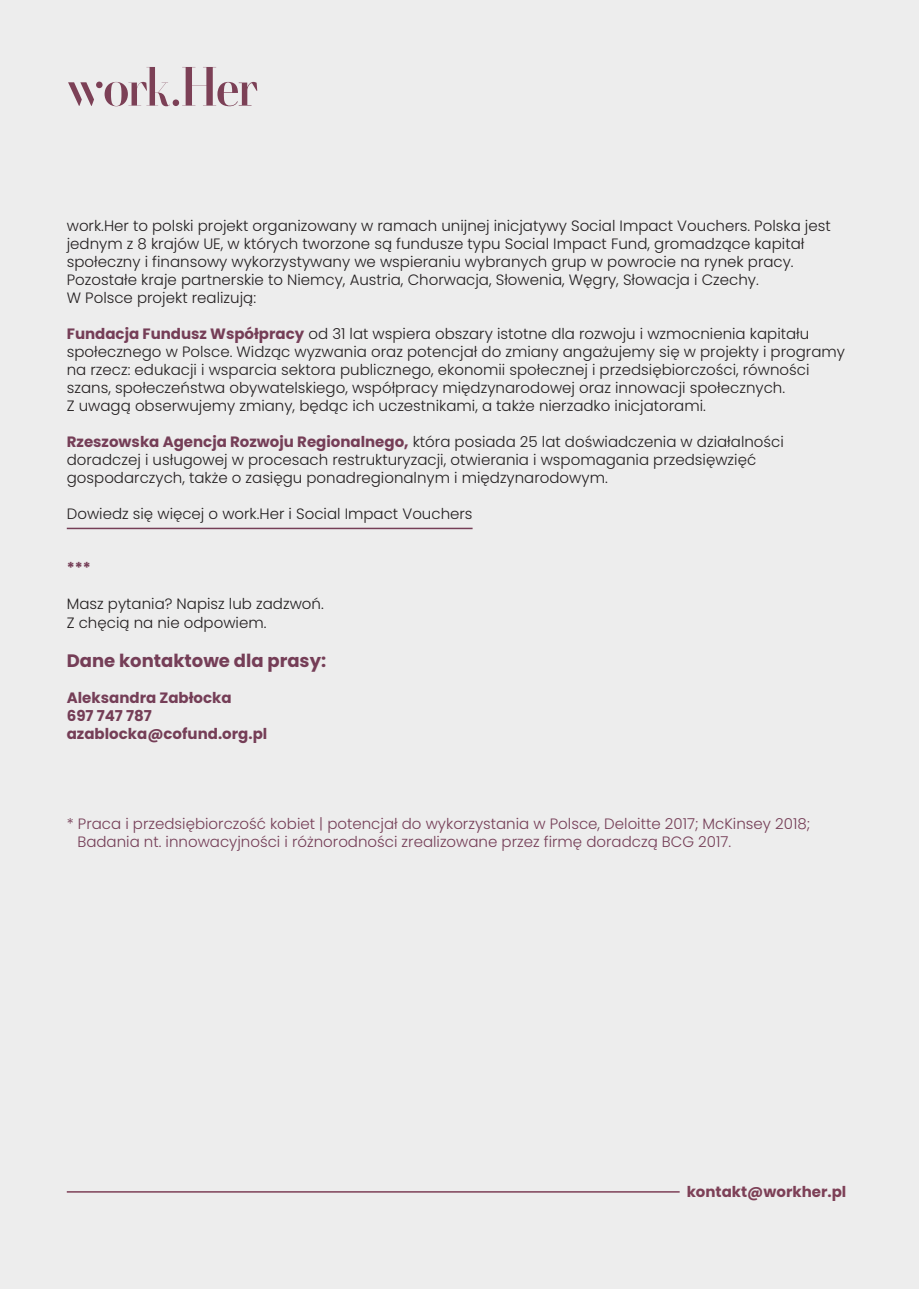
<style>
.page{position:relative;width:919px;height:1289px;background:#fff}
.page>*{position:absolute;margin:0;border:0;box-sizing:border-box;transform-origin:0 0}
.Nagłówek{font:700 18px "Poppins";color:#753e57}
.podstawowy{font:300 15px/18px "Poppins";color:#231f20}
.podstawowy_przesunię{font:300 15px/18px "Poppins";color:#753e57}
.podstawowy-2{font:700 15px "Poppins";color:#753e57}
.t1{font:700 15px "Poppins";color:#7d4057}
.podstawowy_przesunię-2{font:700 15px "Poppins";color:#753e57}
.s1{font-weight:700;color:#753e57}
</style>
<div class="page">
<div style="left:0;top:0;width:918px;height:1288px;background:#ededed"></div>
<svg style="left:105px;top:67px;width:65px;height:39px"></svg>
<div style="left:173px;top:99px;width:6px;height:7px;background:#7c4056;border-radius:50%"></div>
<div style="left:96px;top:82px;width:7px;height:6px;background:#7c4056;border-radius:50%"></div>
<svg style="left:182px;top:67px;width:75px;height:39px"></svg>
<svg style="left:68px;top:82px;width:26px;height:24px"></svg>
<hr style="left:67px;top:1191px;width:612px;height:1px;background:#7d4057">
<hr style="left:67px;top:527px;width:405px;height:2px;background:#753e57">
<p class="podstawowy" style="left:67px;top:217px;width:765px">work.Her to polski projekt organizowany w ramach unijnej inicjatywy Social Impact Vouchers. Polska jest jednym z 8 krajów UE, w których tworzone są fundusze typu Social Impact Fund, gromadzące kapitał społeczny i finansowy wykorzystywany we wspieraniu wybranych grup w powrocie na rynek pracy.<br>Pozostałe kraje partnerskie to Niemcy, Austria, Chorwacja, Słowenia, Węgry, Słowacja i Czechy.<br>W Polsce projekt realizują:</p>
<p class="podstawowy" style="left:67px;top:325px;width:779px"><span class="s1">Fundacja Fundusz Współpracy</span> od 31 lat wspiera obszary istotne dla rozwoju i wzmocnienia kapitału społecznego w Polsce. Widząc wyzwania oraz potencjał do zmiany angażujemy się w projekty i programy na rzecz: edukacji i wsparcia sektora publicznego, ekonomii społecznej i przedsiębiorczości, równości szans, społeczeństwa obywatelskiego, współpracy międzynarodowej oraz innowacji społecznych.<br>Z uwagą obserwujemy zmiany, będąc ich uczestnikami, a także nierzadko inicjatorami.</p>
<p class="podstawowy" style="left:67px;top:433px;width:718px"><span class="s1">Rzeszowska Agencja Rozwoju Regionalnego,</span> która posiada 25 lat doświadczenia w działalności doradczej i usługowej w procesach restrukturyzacji, otwierania i wspomagania przedsięwzięć gospodarczych, także o zasięgu ponadregionalnym i międzynarodowym.</p>
<p class="podstawowy" style="left:67px;top:505px;width:407px">Dowiedz się więcej o work.Her i Social Impact Vouchers</p>
<p class="podstawowy_przesunię-2" style="left:67px;top:559px;width:26px">***</p>
<p class="podstawowy" style="left:67px;top:595px;width:258px">Masz pytania? Napisz lub zadzwoń.</p>
<p class="podstawowy" style="left:67px;top:613px;width:201px">Z chęcią na nie odpowiem.</p>
<p class="Nagłówek" style="left:67px;top:650px;width:261px">Dane kontaktowe dla prasy:</p>
<p class="podstawowy-2" style="left:67px;top:689px;width:166px">Aleksandra Zabłocka</p>
<p class="podstawowy-2" style="left:67px;top:707px;width:87px">697 747 787</p>
<p class="podstawowy-2" style="left:67px;top:725px;width:202px">azablocka@cofund.org.pl</p>
<p class="podstawowy_przesunię" style="left:77px;top:815px;width:734px;text-indent:-11px">* Praca i przedsiębiorczość kobiet | potencjał do wykorzystania w Polsce, Deloitte 2017; McKinsey 2018;<br>Badania nt. innowacyjności i różnorodności zrealizowane przez firmę doradczą BCG 2017.</p>
<p class="t1" style="left:686px;top:1182px;width:161px">kontakt@workher.pl</p>
</div>
